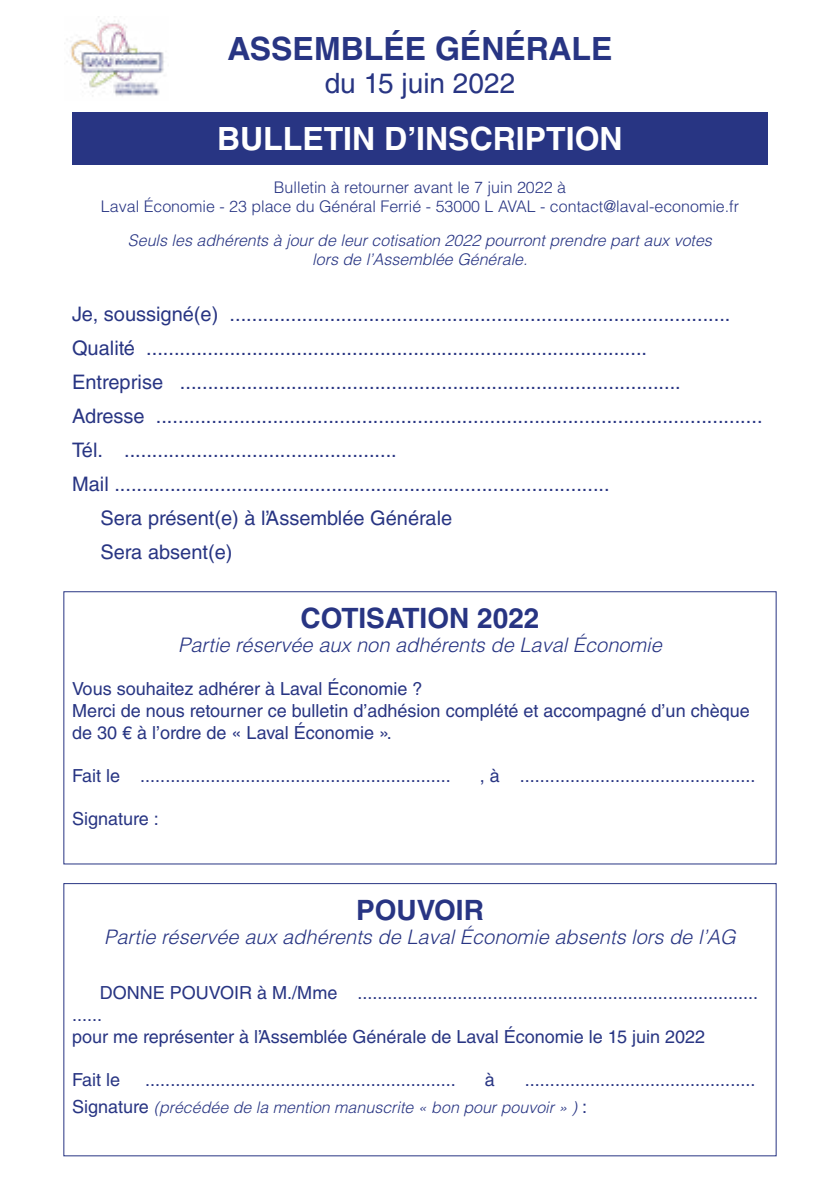
<style>
.page{position:relative;width:840px;height:1191px;background:#fff}
.page>*{position:absolute;margin:0;border:0;box-sizing:border-box;transform-origin:0 0}
.t1{font:700 32px "Helvetica LT Std";color:#fff}
.t2{font:700 32px "Helvetica LT Std";color:#283583}
.t3{font:700 28px "Helvetica LT Std";color:#283583}
.t4{font:28px "Helvetica LT Std";color:#283583}
.t5{font:20px "Helvetica LT Std";color:#283583}
.t6{font:italic 300 20px "Helvetica LT Std";color:#283583}
.t7{font:18px/21.6px "Helvetica LT Std";color:#283583}
.t8{font:italic 300 16px/19.2px "Helvetica LT Std";color:#283583;text-align:center}
.t9{font:300 16px/19.2px "Helvetica LT Std";color:#283583;text-align:center}
.s1{font-weight:400;font-style:normal;font-size:18px}
</style>
<div class="page">
<div style="left:72px;top:112px;width:695px;height:52px;background:#283583"></div>
<img style="left:66px;top:16px;width:98px;height:80px">
<div style="left:63px;top:883px;width:713px;height:273px;border:1px solid #283583"></div>
<div style="left:63px;top:591px;width:713px;height:273px;border:1px solid #283583"></div>
<h1 class="t2" style="left:227px;top:29px;width:386px">ASSEMBLÉE GÉNÉRALE</h1>
<h2 class="t4" style="left:324px;top:67px;width:192px">du 15 juin 2022</h2>
<h1 class="t1" style="left:217px;top:119px;width:407px">BULLETIN D’INSCRIPTION</h1>
<p class="t9" style="left:101px;top:177px;width:639px">Bulletin à retourner avant le 7 juin 2022 à<br>Laval Économie - 23 place du Général Ferrié - 53000 L AVAL - contact@laval-economie.fr</p>
<p class="t8" style="left:128px;top:230px;width:585px">Seuls les adhérents à jour de leur cotisation 2022 pourront prendre part aux votes lors de l’Assemblée Générale.</p>
<p class="t5" style="left:72px;top:302px;width:659px">Je, soussigné(e) ..........................................................................................</p>
<p class="t5" style="left:72px;top:336px;width:576px">Qualité ..........................................................................................</p>
<p class="t5" style="left:72px;top:370px;width:610px">Entreprise ..........................................................................................</p>
<p class="t5" style="left:72px;top:404px;width:691px">Adresse .............................................................................................................</p>
<p class="t5" style="left:72px;top:438px;width:326px">Tél. .................................................</p>
<p class="t5" style="left:72px;top:472px;width:539px">Mail .........................................................................................</p>
<p class="t5" style="left:100px;top:506px;width:353px">Sera présent(e) à l’Assemblée Générale</p>
<p class="t5" style="left:100px;top:540px;width:134px">Sera absent(e)</p>
<h2 class="t3" style="left:300px;top:601px;width:240px">COTISATION 2022</h2>
<p class="t6" style="left:178px;top:632px;width:485px">Partie réservée aux non adhérents de Laval Économie</p>
<p class="t7" style="left:72px;top:678px;width:678px">Vous souhaitez adhérer à Laval Économie ?<br>Merci de nous retourner ce bulletin d’adhésion complété et accompagné d’un chèque de 30 € à l’ordre de « Laval Économie ».</p>
<p class="t7" style="left:72px;top:764px;width:380px">Fait le ..............................................................</p>
<p class="t7" style="left:479px;top:764px;width:277px">, à ...............................................</p>
<p class="t7" style="left:72px;top:808px;width:88px">Signature :</p>
<h2 class="t3" style="left:356px;top:893px;width:129px">POUVOIR</h2>
<p class="t6" style="left:104px;top:924px;width:632px">Partie réservée aux adhérents de Laval Économie absents lors de l’AG</p>
<p class="t7" style="left:72px;top:982px;width:687px;text-indent:28px">DONNE POUVOIR à M./Mme ................................................................................ ......<br>pour me représenter à l’Assemblée Générale de Laval Économie le 15 juin 2022</p>
<p class="t7" style="left:72px;top:1068px;width:50px">Fait le</p>
<p class="t7" style="left:145px;top:1068px;width:312px">..............................................................</p>
<p class="t7" style="left:484px;top:1068px;width:12px">à</p>
<p class="t7" style="left:524px;top:1068px;width:232px">..............................................</p>
<p class="t8" style="left:72px;top:1098px;width:516px"><span class="s1">Signature</span> (précédée de la mention manuscrite « bon pour pouvoir » ) <span class="s1">:</span></p>
</div>
